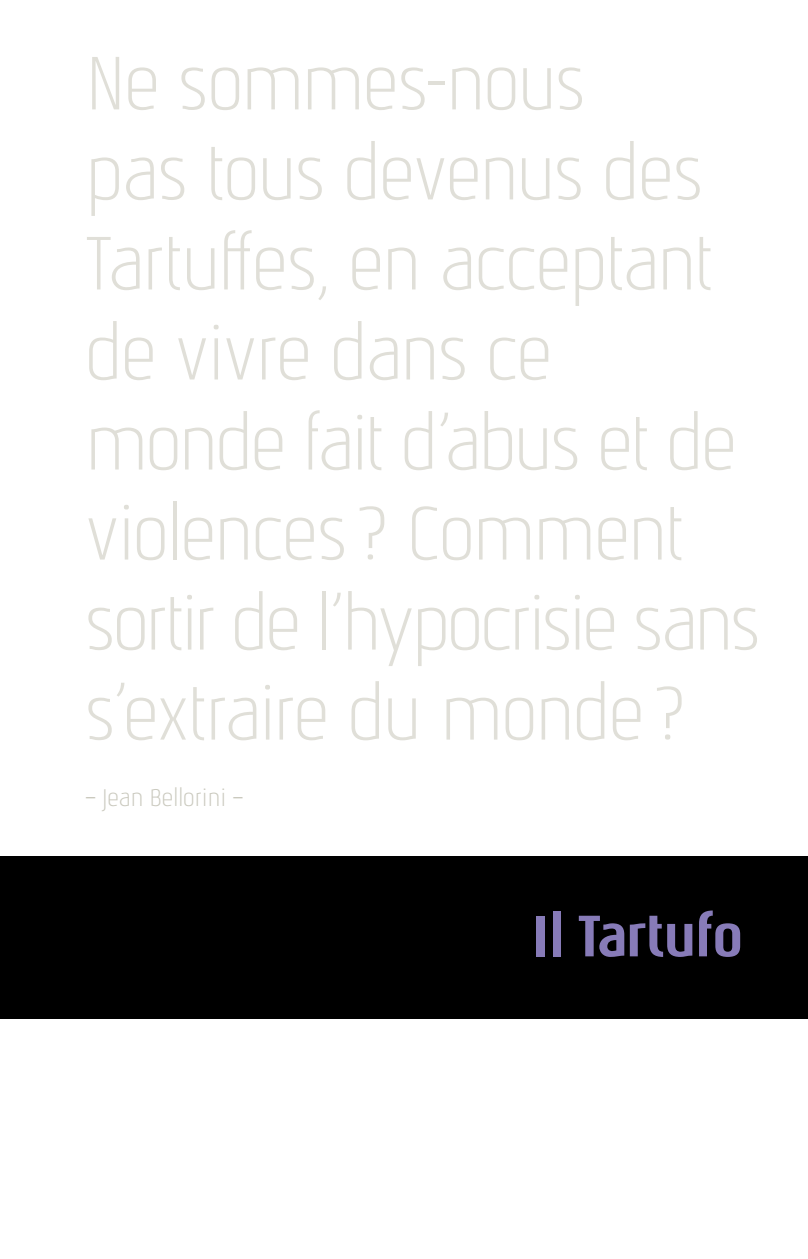
<style>
.page{position:relative;width:808px;height:1259px;background:#fff}
.page>*{position:absolute;margin:0;border:0;box-sizing:border-box;transform-origin:0 0}
.t1{font:300 75px/90px "Nautikka";letter-spacing:-.03em;color:#e0dfd8}
.t2{font:700 57.9px "Nautikka";color:#877bb8}
.t3{font:300 24px "Nautikka";color:#cac9be}
.s1{font-weight:400}
</style>
<div class="page">
<div style="left:0;top:856px;width:808px;height:162px;background:#000"></div>
<p class="t1" style="left:85px;top:38px;width:677px">Ne sommes-nous<br>pas tous devenus des<br>Tartuffes, en acceptant de vivre dans ce monde fait d’abus et de violences? Comment sortir de l’hypocrisie sans s’extraire du monde?</p>
<p class="t3" style="left:85px;top:783px;width:160px"><span class="s1">−</span> Jean Bellorini <span class="s1">−</span></p>
<p class="t2" style="left:532px;top:900px;width:212px">Il Tartufo</p>
</div>
